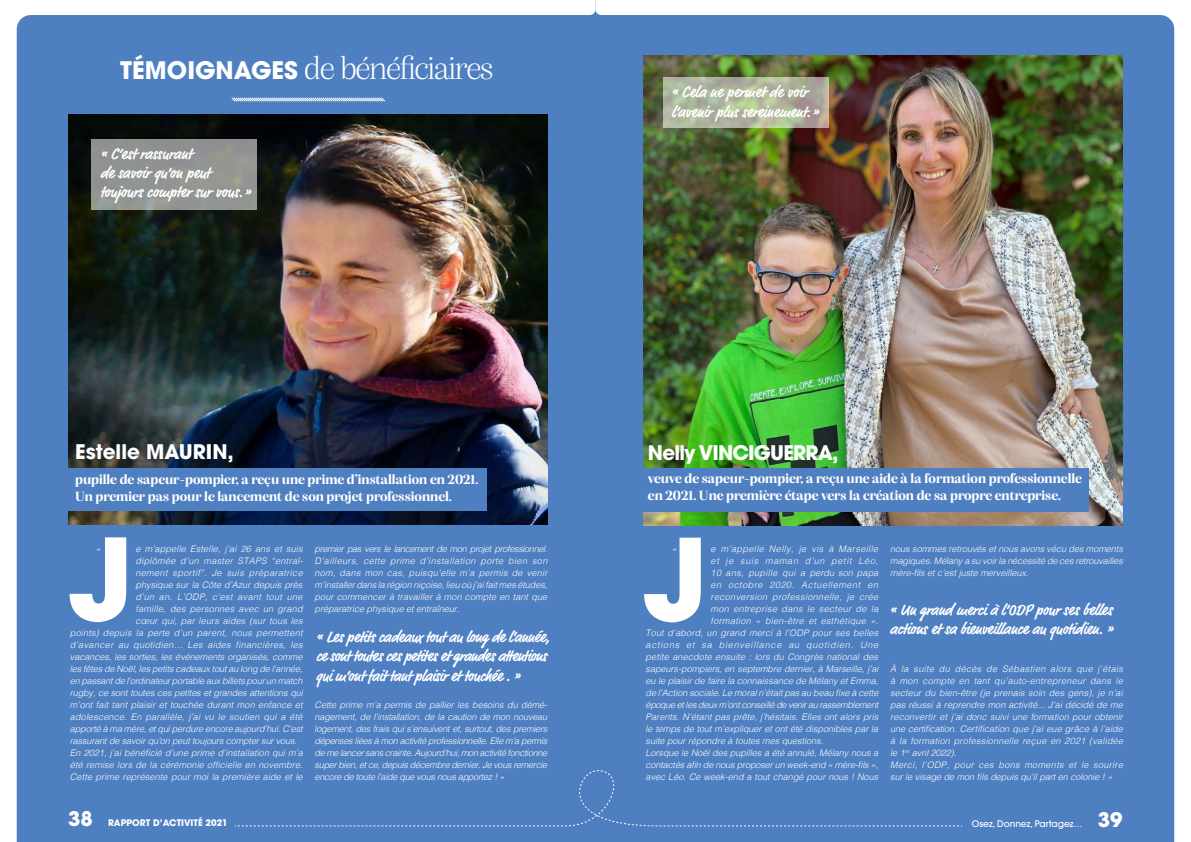
<style>
.page{position:relative;width:1191px;height:842px;background:#fff}
.page>*{position:absolute;margin:0;border:0;box-sizing:border-box;transform-origin:0 0}
.t1{font:700 112.4px "Avant Garde";color:#fff}
.t2{font:300 33px "Alga";letter-spacing:-.02em;color:#fff}
.t3{font:700 20px "Avant Garde";letter-spacing:-.04em;color:#fff}
.t4{font:700 20px "Avant Garde";color:#fff}
.t5{font:700 16px/19.2px "Market Pro";letter-spacing:-.01em;color:#fff}
.t6{font:700 14px/16.8px "Alga";color:#fff}
.t7{font:italic 300 9px/12px "Helvetica";letter-spacing:.01em;color:#fff;text-align:justify}
.t8{font:italic 300 9px "Helvetica";letter-spacing:-.01em;color:#fff}
.t9{font:italic 300 9px "Helvetica";letter-spacing:.04em;color:#fff}
.t10{font:italic 300 9px "Helvetica";letter-spacing:.035em;color:#fff}
.t11{font:italic 300 9px "Helvetica";letter-spacing:.045em;color:#fff}
.t12{font:italic 300 9px "Helvetica";letter-spacing:-.03em;color:#fff}
.t13{font:italic 300 9px "Helvetica";letter-spacing:.085em;color:#fff}
.t14{font:italic 300 9px "Helvetica";letter-spacing:.05em;color:#fff}
.t15{font:italic 300 9px "Helvetica";letter-spacing:.065em;color:#fff}
.t16{font:italic 300 9px "Helvetica";letter-spacing:.08em;color:#fff}
.t17{font:700 9px "Avant Garde";color:#fff}
.t18{font:500 9px "Avant Garde";color:#fff}
.s1{font-family:"Avant Garde";font-weight:700;font-size:24px}
</style>
<div class="page">
<div style="left:595px;top:0;width:580px;height:842px;background:#4e7fc1"></div>
<div style="left:595px;top:770px;width:367px;height:56px;background:#4e7fc1"></div>
<div style="left:16px;top:12px;width:579px;height:830px;background:#4e7fc1"></div>
<svg style="left:231px;top:97px;width:155px;height:5px"></svg>
<img style="left:68px;top:115px;width:479px;height:409px">
<img style="left:643px;top:55px;width:480px;height:470px">
<div style="left:67px;top:468px;width:420px;height:43px;background:#4e7fc1"></div>
<div style="left:643px;top:468px;width:445px;height:44px;background:#4e7fc1"></div>
<div style="left:91px;top:139px;width:165px;height:71px;background:#919491"></div>
<svg style="left:663px;top:78px;width:166px;height:50px;background:#afb49c"></svg>
<h2 class="t2" style="left:120px;top:50px;width:374px"><span class="s1">TÉMOIGNAGES</span> de bénéficiaires</h2>
<h3 class="t5" style="left:100px;top:145px;width:152px">« C’est rassurant<br>de savoir qu’on peut toujours compter sur vous. »</h3>
<h3 class="t4" style="left:75px;top:438px;width:160px">Estelle MAURIN,</h3>
<h3 class="t5" style="left:671px;top:83px;width:149px">« Cela ne permet de voir l’avenir plus sereinement. »</h3>
<h3 class="t3" style="left:648px;top:439px;width:192px">Nelly VINCIGUERRA,</h3>
<h3 class="t6" style="left:75px;top:471px;width:405px">pupille de sapeur-pompier, a reçu une prime d’installation en 2021.<br>Un premier pas pour le lancement de son projet professionnel.</h3>
<h3 class="t6" style="left:648px;top:470px;width:435px">veuve de sapeur-pompier, a reçu une aide à la formation professionnelle en 2021. Une première étape vers la création de sa propre entreprise.</h3>
<h1 class="t1" style="left:69px;top:506px;width:66px">J</h1>
<p class="t7" style="left:135px;top:542px;width:169px">e m’appelle Estelle, j’ai 26 ans et suis</p>
<p class="t9" style="left:135px;top:553px;width:169px">diplômée d’un master STAPS “entraî-</p>
<p class="t11" style="left:135px;top:565px;width:169px">nement sportif”. Je suis préparatrice</p>
<p class="t7" style="left:135px;top:578px;width:168px">physique sur la Côte d’Azur depuis près</p>
<p class="t9" style="left:135px;top:589px;width:168px">d’un an. L’ODP, c’est avant tout une</p>
<p class="t7" style="left:135px;top:602px;width:168px">famille, des personnes avec un grand</p>
<p class="t7" style="left:135px;top:614px;width:168px">cœur qui, par leurs aides (sur tous les</p>
<p class="t10" style="left:70px;top:625px;width:234px">points) depuis la perte d’un parent, nous permettent</p>
<p class="t10" style="left:70px;top:637px;width:234px">d’avancer au quotidien… Les aides financières, les</p>
<p class="t7" style="left:70px;top:650px;width:234px">vacances, les sorties, les événements organisés, comme</p>
<p class="t8" style="left:70px;top:661px;width:234px">les fêtes de Noël, les petits cadeaux tout au long de l’année,</p>
<p class="t8" style="left:70px;top:673px;width:234px">en passant de l’ordinateur portable aux billets pour un match</p>
<p class="t8" style="left:70px;top:685px;width:234px">rugby, ce sont toutes ces petites et grandes attentions qui</p>
<p class="t7" style="left:70px;top:698px;width:234px">m’ont fait tant plaisir et touchée durant mon enfance et</p>
<p class="t7" style="left:70px;top:710px;width:234px">adolescence. En parallèle, j’ai vu le soutien qui a été</p>
<p class="t8" style="left:70px;top:721px;width:234px">apporté à ma mère, et qui perdure encore aujourd’hui. C’est</p>
<p class="t8" style="left:70px;top:733px;width:229px">rassurant de savoir qu’on peut toujours compter sur vous.</p>
<p class="t7" style="left:70px;top:746px;width:234px">En 2021, j’ai bénéficié d’une prime d’installation qui m’a</p>
<p class="t7" style="left:70px;top:758px;width:234px">été remise lors de la cérémonie officielle en novembre.</p>
<p class="t7" style="left:70px;top:770px;width:234px">Cette prime représente pour moi la première aide et le</p>
<p class="t7" style="left:96px;top:542px;width:7px">«</p>
<p class="t7" style="left:315px;top:542px;width:234px">premier pas vers le lancement de mon projet professionnel.<br>D’ailleurs, cette prime d’installation porte bien son nom, dans mon cas, puisqu’elle m’a permis de venir m’installer dans la région niçoise, lieu où j’ai fait mes études, pour commencer à travailler à mon compte en tant que préparatrice physique et entraîneur.</p>
<h3 class="t5" style="left:316px;top:628px;width:235px">« Les petits cadeaux tout au long de l’année, ce sont toutes ces petites et grandes attentions qui m’ont fait tant plaisir et touchée . »</h3>
<p class="t7" style="left:315px;top:698px;width:234px">Cette prime m’a permis de pallier les besoins du démé&shy;nagement, de l’installation, de la caution de mon nouveau logement, des frais qui s’ensuivent et, surtout, des premiers dépenses liées à mon activité professionnelle. Elle m’a permis de me lancer sans crainte. Aujourd’hui, mon activité fonctionne super bien, et ce, depuis décembre dernier. Je vous remercie encore de toute l’aide que vous nous apportez ! »</p>
<h1 class="t1" style="left:643px;top:506px;width:66px">J</h1>
<p class="t14" style="left:710px;top:541px;width:169px">e m’appelle Nelly, je vis à Marseille</p>
<p class="t16" style="left:710px;top:553px;width:169px">et je suis maman d’un petit Léo,</p>
<p class="t9" style="left:710px;top:565px;width:169px">10 ans, pupille qui a perdu son papa</p>
<p class="t15" style="left:710px;top:577px;width:169px">en octobre 2020. Actuellement en</p>
<p class="t11" style="left:710px;top:589px;width:169px">reconversion professionnelle, je crée</p>
<p class="t9" style="left:710px;top:601px;width:169px">mon entreprise dans le secteur de la</p>
<p class="t9" style="left:710px;top:613px;width:169px">formation « bien-être et esthétique ».</p>
<p class="t7" style="left:645px;top:626px;width:234px">Tout d’abord, un grand merci à l’ODP pour ses belles</p>
<p class="t13" style="left:645px;top:637px;width:234px">actions et sa bienveillance au quotidien. Une</p>
<p class="t7" style="left:645px;top:650px;width:234px">petite anecdote ensuite : lors du Congrès national des</p>
<p class="t7" style="left:645px;top:662px;width:234px">sapeurs-pompiers, en septembre dernier, à Marseille, j’ai</p>
<p class="t7" style="left:645px;top:674px;width:234px">eu le plaisir de faire la connaissance de Mélany et Emma,</p>
<p class="t7" style="left:645px;top:686px;width:234px">de l’Action sociale. Le moral n’était pas au beau fixe à cette</p>
<p class="t12" style="left:645px;top:697px;width:234px">époque et les deux m’ont conseillé de venir au rassemblement</p>
<p class="t7" style="left:645px;top:710px;width:234px">Parents. N’étant pas prête, j’hésitais. Elles ont alors pris</p>
<p class="t7" style="left:645px;top:722px;width:234px">le temps de tout m’expliquer et ont été disponibles par la</p>
<p class="t7" style="left:645px;top:734px;width:179px">suite pour répondre à toutes mes questions.</p>
<p class="t7" style="left:645px;top:746px;width:234px">Lorsque le Noël des pupilles a été annulé, Mélany nous a</p>
<p class="t8" style="left:645px;top:757px;width:234px">contactés afin de nous proposer un week-end « mère-fils »,</p>
<p class="t7" style="left:645px;top:770px;width:234px">avec Léo. Ce week-end a tout changé pour nous ! Nous</p>
<p class="t7" style="left:672px;top:543px;width:7px">«</p>
<p class="t7" style="left:890px;top:542px;width:234px">nous sommes retrouvés et nous avons vécu des moments magiques. Mélany a su voir la nécessité de ces retrouvailles mère-fils et c’est juste merveilleux.</p>
<h3 class="t5" style="left:890px;top:601px;width:225px">« Un grand merci à l’ODP pour ses belles actions et sa bienveillance au quotidien. »</h3>
<p class="t7" style="left:890px;top:662px;width:234px;text-align:left">À la suite du décès de Sébastien alors que j’étais à mon compte en tant qu’auto-entrepreneur dans le secteur du bien-être (je prenais soin des gens), je n’ai pas réussi à reprendre mon activité... J’ai décidé de me reconvertir et j’ai donc suivi une formation pour obtenir une certification. Certification que j’ai eue grâce à l’aide à la formation professionnelle reçue en 2021 (validée le 1<sup>er</sup> avril 2022).<br>Merci, l’ODP, pour ces bons moments et le sourire sur le visage de mon fils depuis qu’il part en colonie ! »</p>
<h3 class="t3" style="left:68px;top:806px;width:26px">38</h3>
<p class="t17" style="left:108px;top:817px;width:121px">RAPPORT D’ACTIVITÉ 2021</p>
<p class="t18" style="left:971px;top:818px;width:112px">Osez, Donnez, Partagez…</p>
<h3 class="t3" style="left:1097px;top:807px;width:26px">39</h3>
</div>
